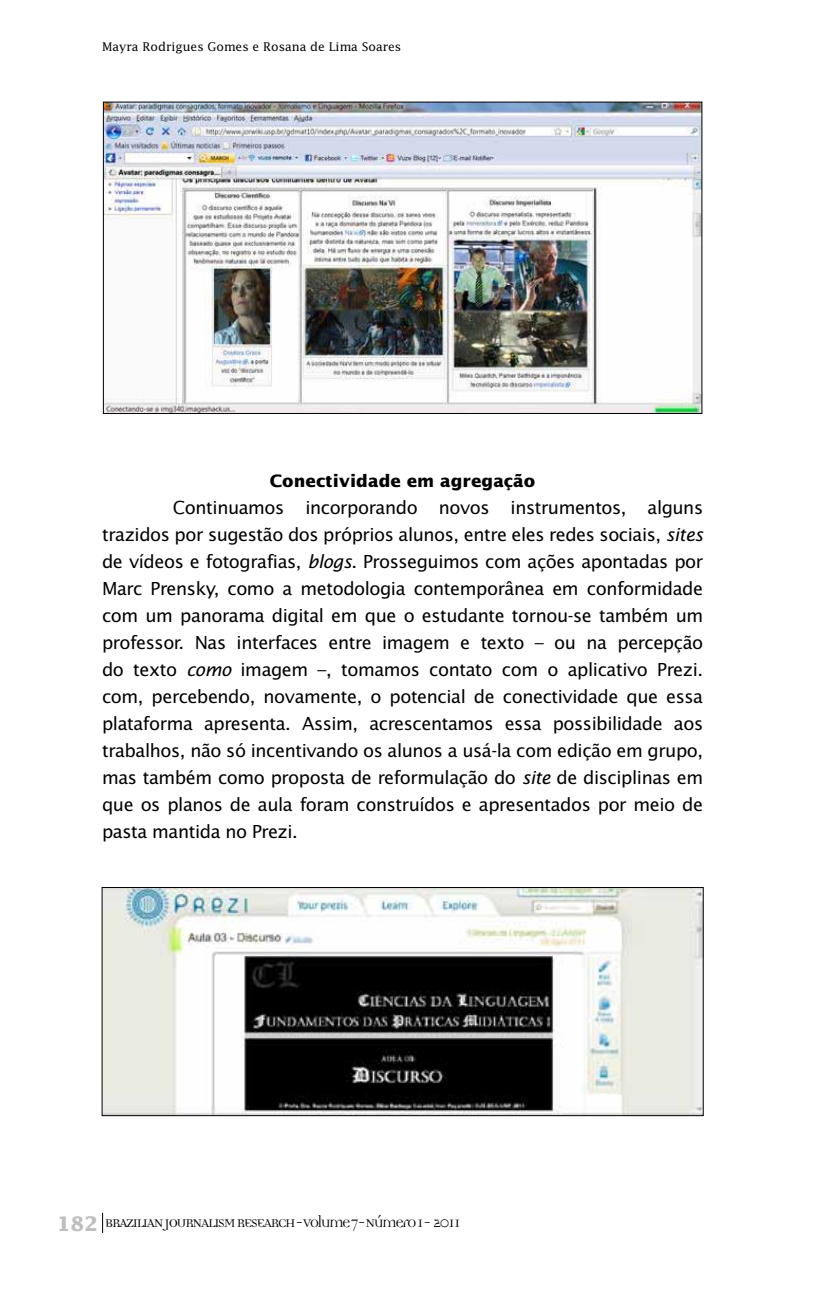
<style>
.page{position:relative;width:828px;height:1293px;background:#fff}
.page>*{position:absolute;margin:0;border:0;box-sizing:border-box;transform-origin:0 0}
.t1{font:18px/27px "Lucida Sans";letter-spacing:-.025em;color:#000;text-align:justify}
.t2{font:18px "Democratica";letter-spacing:-.1em;color:#000}
.t3{font:700 17px "Lucida Sans";color:#000}
.t4{font:12px "Lucida";color:#000}
.s1{font-style:italic}
.s2{font-family:"Lucida";font-weight:700;font-size:20px;color:#bcbec0}
</style>
<div class="page">
<svg style="left:102px;top:1212px;width:1px;height:21px"></svg>
<img style="left:105px;top:104px;width:595px;height:308px">
<img style="left:104px;top:889px;width:597px;height:225px">
<div style="left:102px;top:887px;width:601px;height:229px;border:1px solid #000"></div>
<p class="t4" style="left:102px;top:39px;width:301px">Mayra Rodrigues Gomes e Rosana de Lima Soares</p>
<p class="t3" style="left:270px;top:471px;width:267px">Conectividade em agregação</p>
<p class="t1" style="left:102px;top:494px;width:603px;text-indent:71px">Continuamos incorporando novos instrumentos, alguns trazidos por sugestão dos próprios alunos, entre eles redes sociais, <span class="s1">sites </span>de vídeos e fotografias, <span class="s1">blogs</span>. Prosseguimos com ações apontadas por Marc Prensky, como a metodologia contemporânea em conformidade com um panorama digital em que o estudante tornou-se também um professor. Nas interfaces entre imagem e texto – ou na percepção do texto <span class="s1">como</span> imagem –, tomamos contato com o aplicativo Prezi. com, percebendo, novamente, o potencial de conectividade que essa plataforma apresenta. Assim, acrescentamos essa possibilidade aos trabalhos, não só incentivando os alunos a usá-la com edição em grupo, mas também como proposta de reformulação do <span class="s1">site</span> de disciplinas em que os planos de aula foram construídos e apresentados por meio de pasta mantida no Prezi.</p>
<p class="t2" style="left:57px;top:1214px;width:405px"><span class="s2">182</span> BRAZILIAN JOURNALISM RESEARCH - Volume 7 - Número 1 - 2011</p>
</div>
